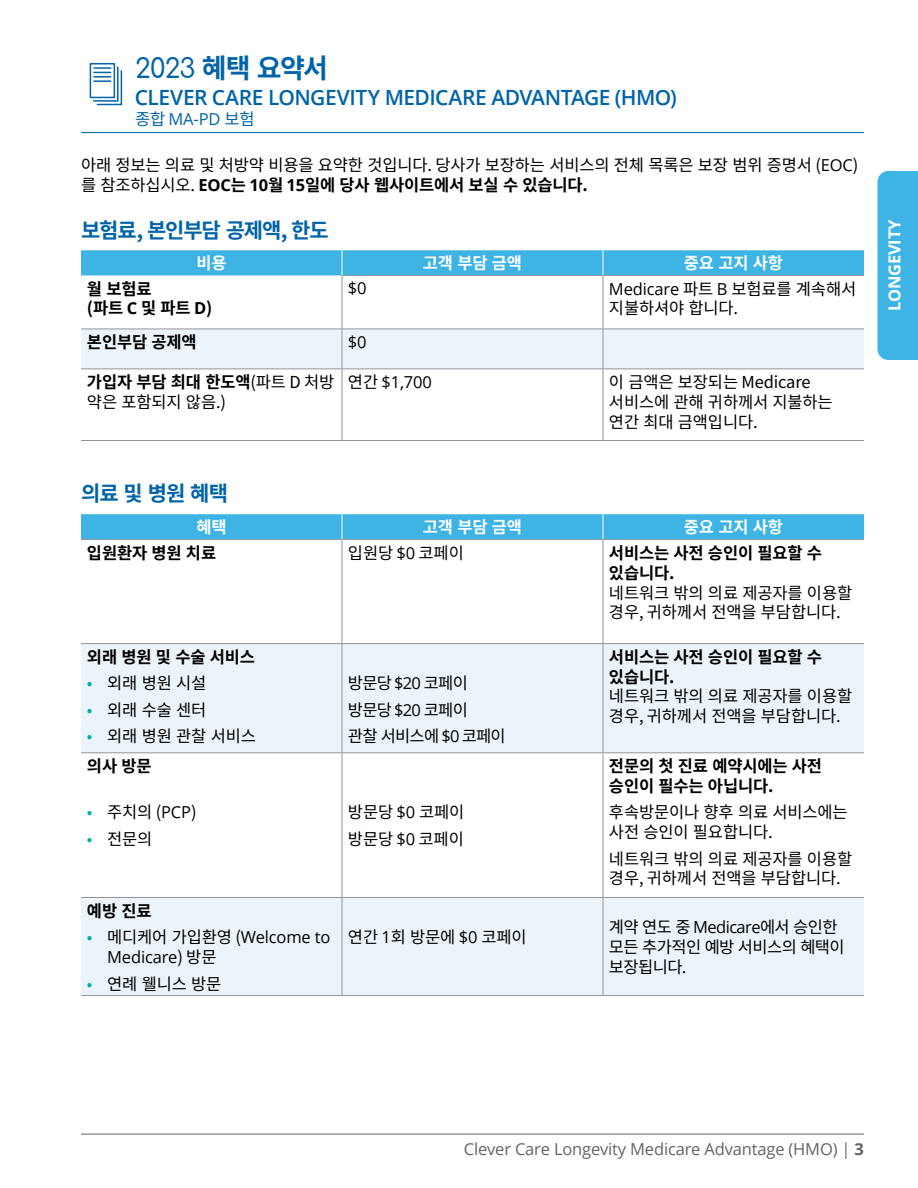
<style>
.page{position:relative;width:918px;height:1188px;background:#fff}
.page>*{position:absolute;margin:0;border:0;box-sizing:border-box;transform-origin:0 0}
.t1{font:700 27px "Noto Sans CJ Kkr";color:#0064a8}
.t2{font:600 21px "Open Sans";letter-spacing:-.025em;color:#0064a8}
.t3{font:700 21px "Noto Sans CJ Kkr";letter-spacing:-.05em;color:#0064a8}
.t4{font:16.5px/19.8px "Noto Sans CJ Kkr";letter-spacing:-.01em;color:#000}
.t5{font:700 16.5px/19.8px "Noto Sans CJ Kkr";letter-spacing:-.01em;color:#000}
.t6{font:16.5px "Open Sans";letter-spacing:-.01em;color:#636466}
.t7{font:16.5px/19.8px "Noto Sans CJ Kkr";letter-spacing:-.035em;color:#000}
.t8{font:16.5px/26.5px "Noto Sans CJ Kkr";letter-spacing:-.045em;color:#000}
.t9{font:700 16.5px "Noto Sans CJ Kkr";letter-spacing:-.01em;color:#fff}
.t10{font:16.5px "Open Sans";letter-spacing:-.01em;color:#000}
.t11{font:700 16.5px "Open Sans";letter-spacing:-.01em;color:#fff}
.t12{font:16.5px "Open Sans";color:#0064a8}
.s1{font-family:"Comfortaa";font-weight:500}
.s2{font-family:"Noto Sans CJ Kkr"}
.s3{font-family:"Open Sans"}
.s4{font-family:"Open Sans";font-weight:700}
.s5{font-weight:700}
.s6{color:#00aea9}
</style>
<div class="page">
<div style="left:878px;top:171px;width:40px;height:189px;background:#3eb4e4"></div>
<hr style="left:81px;top:1134px;width:783px;height:1px;background:#636466">
<div style="left:81px;top:330px;width:783px;height:39px;background:#ebf4fb"></div>
<hr style="left:342px;top:276px;width:1px;height:53px;background:#939598">
<hr style="left:603px;top:276px;width:1px;height:53px;background:#939598">
<hr style="left:81px;top:329px;width:261px;height:1px;background:#939598">
<hr style="left:342px;top:329px;width:261px;height:1px;background:#939598">
<hr style="left:342px;top:329px;width:1px;height:40px;background:#939598">
<hr style="left:603px;top:329px;width:261px;height:1px;background:#939598">
<hr style="left:603px;top:329px;width:1px;height:40px;background:#939598">
<hr style="left:81px;top:369px;width:261px;height:1px;background:#939598">
<hr style="left:342px;top:369px;width:261px;height:1px;background:#939598">
<hr style="left:342px;top:369px;width:1px;height:71px;background:#939598">
<hr style="left:603px;top:369px;width:261px;height:1px;background:#939598">
<hr style="left:603px;top:369px;width:1px;height:71px;background:#939598">
<hr style="left:342px;top:275px;width:261px;height:1px;background:#939598">
<hr style="left:603px;top:275px;width:261px;height:1px;background:#939598">
<hr style="left:81px;top:440px;width:261px;height:1px;background:#939598">
<hr style="left:342px;top:440px;width:261px;height:1px;background:#939598">
<hr style="left:603px;top:440px;width:261px;height:1px;background:#939598">
<div style="left:81px;top:250px;width:783px;height:25px;background:#3eb4e4"></div>
<svg style="left:81px;top:644px;width:783px;height:351px;fill:#ebf4fb"></svg>
<hr style="left:342px;top:540px;width:1px;height:103px;background:#939598">
<hr style="left:603px;top:540px;width:1px;height:103px;background:#939598">
<hr style="left:342px;top:644px;width:1px;height:108px;background:#939598">
<hr style="left:603px;top:644px;width:1px;height:108px;background:#939598">
<hr style="left:342px;top:753px;width:1px;height:144px;background:#939598">
<hr style="left:603px;top:753px;width:1px;height:144px;background:#939598">
<hr style="left:81px;top:897px;width:261px;height:1px;background:#939598">
<hr style="left:342px;top:897px;width:261px;height:1px;background:#939598">
<hr style="left:342px;top:898px;width:1px;height:97px;background:#939598">
<hr style="left:603px;top:897px;width:261px;height:1px;background:#939598">
<hr style="left:603px;top:898px;width:1px;height:97px;background:#939598">
<hr style="left:81px;top:995px;width:261px;height:1px;background:#939598">
<hr style="left:342px;top:995px;width:261px;height:1px;background:#939598">
<hr style="left:603px;top:995px;width:261px;height:1px;background:#939598">
<hr style="left:81px;top:643px;width:261px;height:1px;background:#939598">
<hr style="left:342px;top:643px;width:261px;height:1px;background:#939598">
<hr style="left:603px;top:643px;width:261px;height:1px;background:#939598">
<hr style="left:81px;top:752px;width:261px;height:1px;background:#939598">
<hr style="left:342px;top:752px;width:261px;height:1px;background:#939598">
<hr style="left:603px;top:752px;width:261px;height:1px;background:#939598">
<hr style="left:81px;top:539px;width:261px;height:1px;background:#939598">
<hr style="left:342px;top:539px;width:261px;height:1px;background:#939598">
<hr style="left:603px;top:539px;width:261px;height:1px;background:#939598">
<div style="left:81px;top:514px;width:783px;height:25px;background:#3eb4e4"></div>
<svg style="left:89px;top:63px;width:34px;height:43px"></svg>
<hr style="left:81px;top:132px;width:783px;height:1px;background:#0064a8">
<h1 class="t1" style="left:135px;top:53px;width:195px"><span class="s1">2023</span> 혜택 요약서</h1>
<p class="t2" style="left:135px;top:83px;width:543px">CLEVER CARE LONGEVITY MEDICARE ADVANTAGE (HMO)</p>
<p class="t12" style="left:135px;top:107px;width:121px"><span class="s2">종합</span> MA-PD <span class="s2">보험</span></p>
<p class="t4" style="left:81px;top:155px;width:779px">아래 정보는 의료 및 처방약 비용을 요약한 것입니다. 당사가 보장하는 서비스의 전체 목록은 보장 범위 증명서 (<span class="s3">EOC</span>) 를 참조하십시오. <span class="s4">EOC</span><span class="s5">는</span> <span class="s4">10</span><span class="s5">월</span> <span class="s4">15</span><span class="s5">일에 당사 웹사이트에서 보실 수 있습니다.</span></p>
<p class="t3" style="left:81px;top:218px;width:249px">보험료, 본인부담 공제액, 한도</p>
<p class="t9" style="left:196px;top:254px;width:32px">비용</p>
<p class="t9" style="left:423px;top:254px;width:101px">고객 부담 금액</p>
<p class="t9" style="left:684px;top:254px;width:101px">중요 고지 사항</p>
<p class="t5" style="left:87px;top:279px;width:127px">월 보험료<br>(파트 <span class="s3">C</span> 및 파트 <span class="s3">D</span>)</p>
<p class="t10" style="left:348px;top:277px;width:20px">$0</p>
<p class="t4" style="left:609px;top:279px;width:249px"><span class="s3">Medicare</span> 파트 <span class="s3">B</span> 보험료를 계속해서 지불하셔야 합니다.</p>
<p class="t5" style="left:87px;top:333px;width:111px">본인부담 공제액</p>
<p class="t10" style="left:348px;top:330px;width:20px">$0</p>
<p class="t4" style="left:87px;top:372px;width:249px"><span class="s5">가입자 부담 최대 한도액</span>(파트 D 처방 약은 포함되지 않음.)</p>
<p class="t10" style="left:348px;top:371px;width:85px"><span class="s2">연간</span> $1,700</p>
<p class="t4" style="left:609px;top:372px;width:225px">이 금액은 보장되는 Medicare 서비스에 관해 귀하께서 지불하는 연간 최대 금액입니다.</p>
<p class="t3" style="left:81px;top:482px;width:149px">의료 및 병원 혜택</p>
<p class="t9" style="left:196px;top:518px;width:32px">혜택</p>
<p class="t9" style="left:423px;top:518px;width:101px">고객 부담 금액</p>
<p class="t9" style="left:684px;top:518px;width:101px">중요 고지 사항</p>
<p class="t5" style="left:87px;top:543px;width:131px">입원환자 병원 치료</p>
<p class="t4" style="left:348px;top:543px;width:117px">입원당 <span class="s3">$0</span> 코페이</p>
<p class="t5" style="left:609px;top:543px;width:215px">서비스는 사전 승인이 필요할 수 있습니다.</p>
<p class="t4" style="left:609px;top:583px;width:245px">네트워크 밖의 의료 제공자를 이용할 경우, 귀하께서 전액을 부담합니다.</p>
<p class="t5" style="left:87px;top:647px;width:170px">외래 병원 및 수술 서비스</p>
<p class="t4" style="left:87px;top:674px;width:121px"><span class="s6">•</span> 외래 병원 시설</p>
<p class="t4" style="left:87px;top:700px;width:121px"><span class="s6">•</span> 외래 수술 센터</p>
<p class="t4" style="left:87px;top:727px;width:170px"><span class="s6">•</span> 외래 병원 관찰 서비스</p>
<p class="t5" style="left:609px;top:647px;width:215px">서비스는 사전 승인이 필요할 수 있습니다.</p>
<p class="t4" style="left:609px;top:687px;width:245px">네트워크 밖의 의료 제공자를 이용할 경우, 귀하께서 전액을 부담합니다.</p>
<p class="t8" style="left:348px;top:670px;width:159px">방문당 <span class="s3">$20</span> 코페이 방문당 <span class="s3">$20</span> 코페이<br>관찰 서비스에 <span class="s3">$0</span> 코페이</p>
<p class="t5" style="left:87px;top:756px;width:66px">의사 방문</p>
<p class="t4" style="left:87px;top:803px;width:111px"><span class="s6">•</span> 주치의 (<span class="s3">PCP</span>)</p>
<p class="t4" style="left:87px;top:829px;width:67px"><span class="s6">•</span> 전문의</p>
<p class="t5" style="left:87px;top:901px;width:66px">예방 진료</p>
<p class="t4" style="left:87px;top:928px;width:245px"><span class="s6">•</span> 메디케어 가입환영 (<span class="s3">Welcome to</span></p>
<p class="t10" style="left:107px;top:946px;width:111px">Medicare<span class="s2">) 방문</span></p>
<p class="t4" style="left:87px;top:974px;width:136px"><span class="s6">•</span> 연례 웰니스 방문</p>
<p class="t4" style="left:348px;top:799px;width:118px;line-height:26.5px">방문당 <span class="s3">$0</span> 코페이 방문당 <span class="s3">$0</span> 코페이</p>
<p class="t5" style="left:609px;top:756px;width:215px">전문의 첫 진료 예약시에는 사전 승인이 필수는 아닙니다.</p>
<p class="t4" style="left:609px;top:803px;width:240px">후속방문이나 향후 의료 서비스에는 사전 승인이 필요합니다.</p>
<p class="t4" style="left:609px;top:849px;width:245px">네트워크 밖의 의료 제공자를 이용할 경우, 귀하께서 전액을 부담합니다.</p>
<p class="t4" style="left:348px;top:928px;width:180px">연간 <span class="s3">1</span>회 방문에 <span class="s3">$0</span> 코페이</p>
<p class="t7" style="left:609px;top:918px;width:237px">계약 연도 중 <span class="s3">Medicare</span>에서 승인한 모든 추가적인 예방 서비스의 혜택이 보장됩니다.</p>
<p class="t11" style="left:883px;top:311px;width:93px;rotate:-90deg">LONGEVITY</p>
<p class="t6" style="left:464px;top:1137px;width:402px">Clever Care Longevity Medicare Advantage (HMO) | <span class="s5">3</span></p>
</div>
